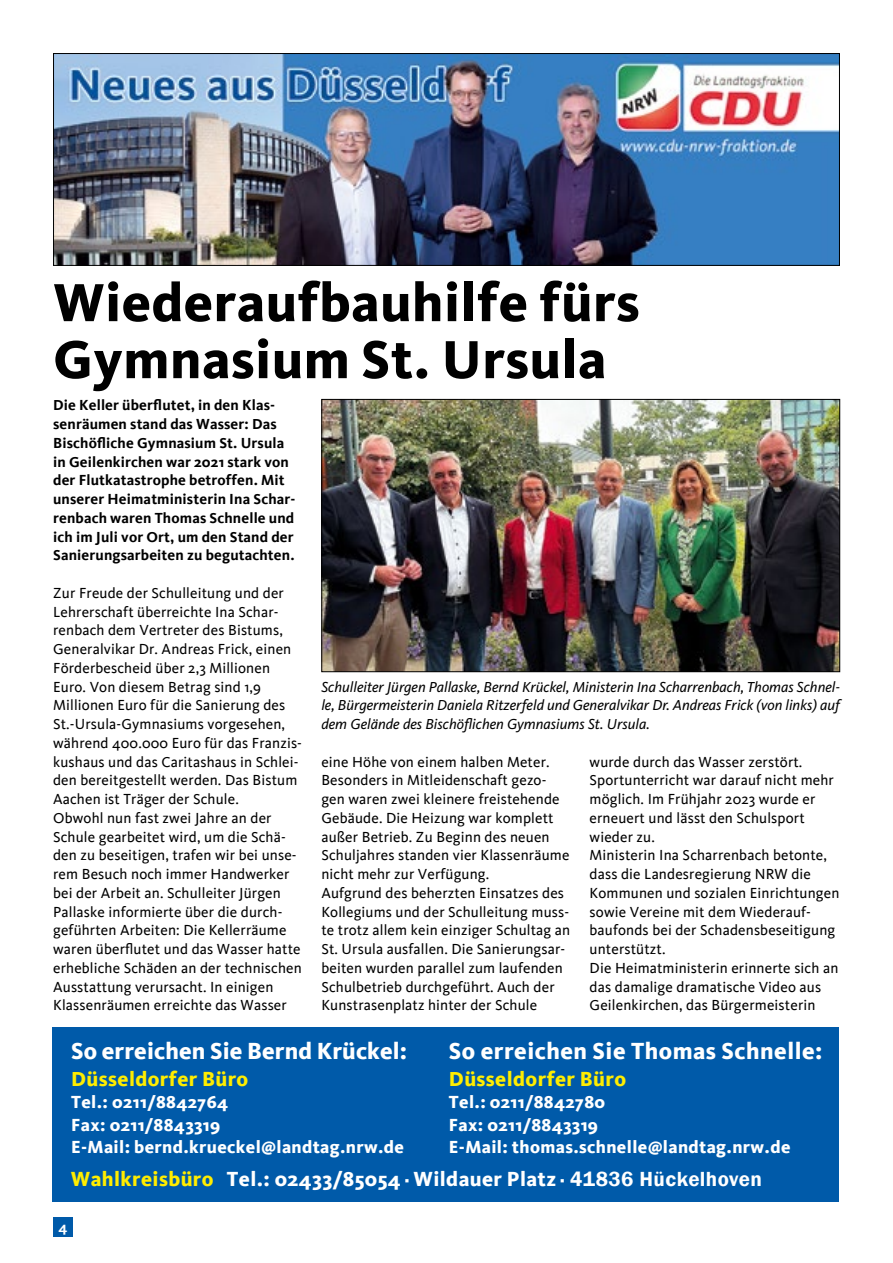
<style>
.page{position:relative;width:893px;height:1263px;background:#fff}
.page>*{position:absolute;margin:0;border:0;box-sizing:border-box;transform-origin:0 0}
.t1{font:800 55.5px/57px "Kievit";letter-spacing:.01em;color:#000}
.t2{font:800 24px "Kievit";letter-spacing:.02em;color:#fff}
.t3{font:800 21px "Kievit";letter-spacing:.02em;color:#fff}
.t4{font:800 21px "Kievit";letter-spacing:.02em;color:#ffed00}
.t5{font:800 18px/22.5px "Kievit";letter-spacing:.02em;color:#fff}
.t6{font:15px/18.8px "Kievit";letter-spacing:.01em;color:#000}
.t7{font:700 15px/18.8px "Kievit";letter-spacing:.01em;color:#000}
.t8{font:italic 15px/18.8px "Kievit OT";color:#000;text-align:justify}
.t9{font:700 15px "Kievit";color:#fff}
.s1{color:#ffed00}
.s2{font-family:"Franklin Gothic";font-weight:600}
</style>
<div class="page">
<img style="left:55px;top:55px;width:783px;height:209px">
<div style="left:53px;top:53px;width:787px;height:213px;border:1px solid #000"></div>
<div style="left:53px;top:1217px;width:20px;height:20px;background:#005aa9"></div>
<div style="left:52px;top:1027px;width:787px;height:174px;background:#005aa9"></div>
<img style="left:323px;top:401px;width:515px;height:269px">
<div style="left:321px;top:399px;width:519px;height:273px;border:1px solid #000"></div>
<h1 class="t1" style="left:53px;top:274px;width:588px">Wiederaufbauhilfe fürs<br>Gymnasium St. Ursula</h1>
<p class="t7" style="left:53px;top:396px;width:244px">Die Keller überflutet, in den Klas&shy;senräumen stand das Wasser: Das Bischöfliche Gymnasium St. Ursula in Geilenkirchen war 2021 stark von der Flutkatastrophe betroffen. Mit unserer Heimatministerin I na Schar&shy;renbach waren Thomas Schnelle und ich im Juli vor Ort, um den Stand der Sanierungsarbeiten zu begutachten.</p>
<p class="t6" style="left:53px;top:584px;width:250px">Zur Freude der Schulleitung und der Lehrerschaft überreichte Ina Schar&shy;renbach dem Vertreter des Bistums, Generalvikar Dr. Andreas Frick, einen Förderbescheid über 2,3 Millionen Euro. Von diesem Betrag sind 1,9<br>Millionen Euro für die Sanierung des St.-Ursula-Gymnasiums vorgesehen, während 400.000 Euro für das Franzis&shy;kushaus und das Caritashaus in Schlei&shy;den bereitgestellt werden. Das Bistum Aachen ist Träger der Schule.<br>Obwohl nun fast zwei Jahre an der Schule gearbeitet wird, um die Schä&shy;den zu beseitigen, trafen wir bei unse&shy;rem Besuch noch immer Handwerker bei der Arbeit an. Schulleiter Jürgen Pallaske informierte über die durch&shy;geführten Arbeiten: Die Kellerräume waren überflutet und das Wasser hatte erhebliche Schäden an der technischen Ausstattung verursacht. In einigen Klassenräumen erreichte das Wasser</p>
<p class="t8" style="left:321px;top:677px;width:520px">Schulleiter Jürgen Pallaske, Bernd Krückel, Ministerin Ina Scharrenbach, Thomas Schnel&shy;le, Bürgermeisterin Daniela Ritzerfeld und Generalvikar Dr. Andreas Frick (von links) auf dem Gelände des Bischöflichen Gymnasiums St. Ursula.</p>
<p class="t6" style="left:321px;top:752px;width:250px">eine Höhe von einem halben Meter.<br>Besonders in Mitleidenschaft gezo&shy;gen waren zwei kleinere freistehende Gebäude. Die Heizung war komplett außer Betrieb. Zu Beginn des neuen Schuljahres standen vier Klassenräume nicht mehr zur Verfügung.<br>Aufgrund des beherzten Einsatzes des Kollegiums und der Schulleitung muss&shy;te trotz allem kein einziger Schultag an St. Ursula ausfallen. Die Sanierungsar&shy;beiten wurden parallel zum laufenden Schulbetrieb durchgeführt. Auch der Kunstrasenplatz hinter der Schule</p>
<p class="t6" style="left:590px;top:752px;width:251px">wurde durch das Wasser zerstört.<br>Sportunterricht war darauf nicht mehr möglich. Im Frühjahr 2023 wurde er erneuert und lässt den Schulsport wieder zu.<br>Ministerin Ina Scharrenbach betonte, dass die Landesregierung NRW die<br>Kommunen und sozialen Einrichtungen sowie Vereine mit dem Wiederauf&shy;baufonds bei der Schadensbeseitigung unterstützt.<br>Die Heimatministerin erinnerte sich an das damalige dramatische Video aus<br>Geilenkirchen, das Bürgermeisterin</p>
<h2 class="t2" style="left:449px;top:1036px;width:375px">So erreichen Sie Thomas Schnelle:</h2>
<h3 class="t4" style="left:449px;top:1066px;width:179px">Düsseldorfer Büro</h3>
<p class="t5" style="left:449px;top:1091px;width:343px">Tel.: 0211/8842780<br>Fax: 0211/8843319<br>E-Mail: thomas.schnelle@landtag.nrw.de</p>
<h3 class="t3" style="left:71px;top:1166px;width:693px"><span class="s1">Wahlkreisbüro</span> Tel.: 02433/85054 <span class="s2">·</span> Wildauer Platz <span class="s2">· 41836 Hückelhoven</span></h3>
<h2 class="t2" style="left:71px;top:1036px;width:338px">So erreichen Sie Bernd Krückel:</h2>
<h3 class="t4" style="left:71px;top:1066px;width:179px">Düsseldorfer Büro</h3>
<p class="t5" style="left:71px;top:1091px;width:334px">Tel.: 0211/8842764<br>Fax: 0211/8843319<br>E-Mail: bernd.krueckel@landtag.nrw.de</p>
<p class="t9" style="left:59px;top:1218px;width:11px">4</p>
</div>
